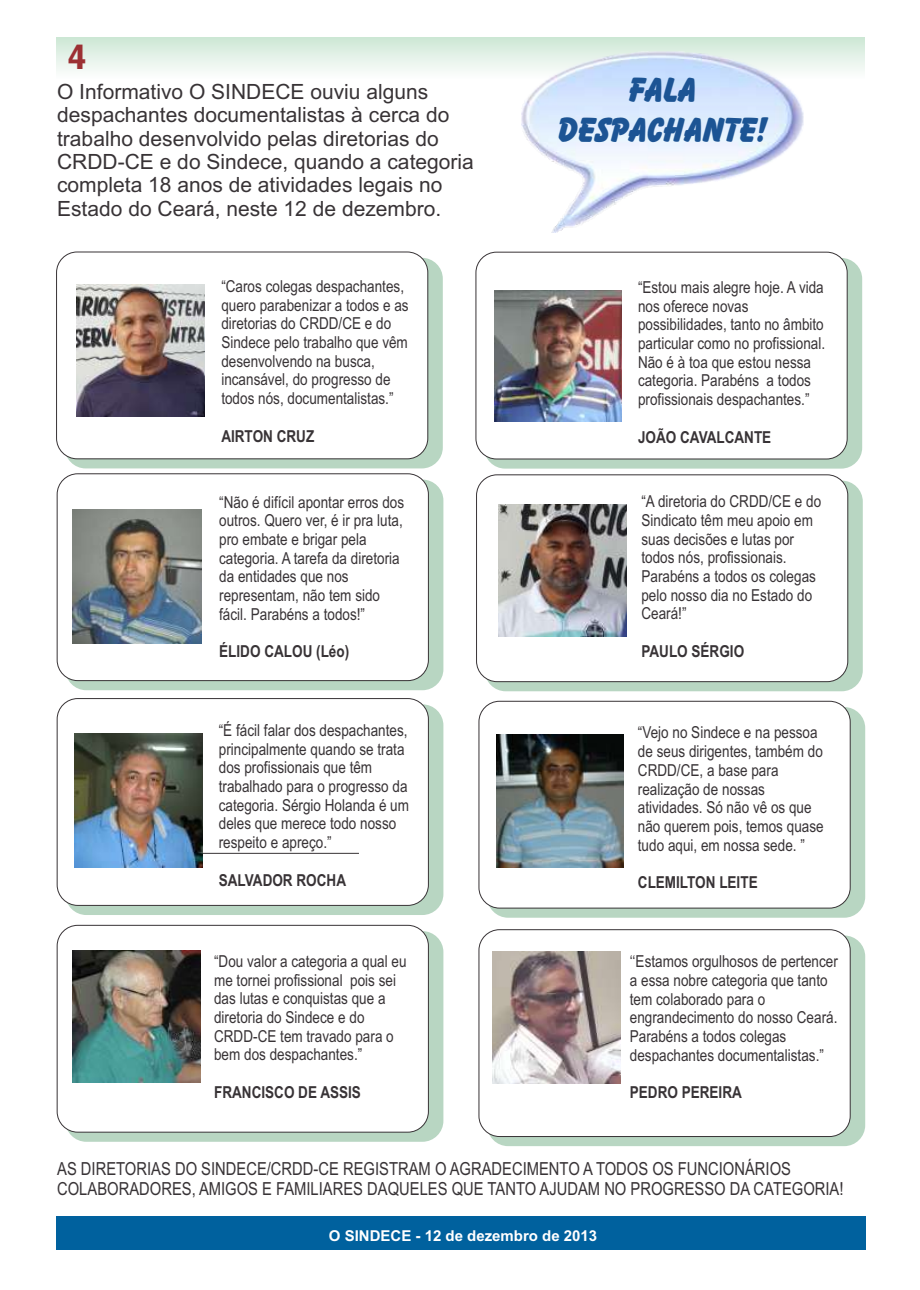
<style>
.page{position:relative;width:920px;height:1290px;background:#fff}
.page>*{position:absolute;margin:0;border:0;box-sizing:border-box;transform-origin:0 0}
.t1{font:700 36.6px/39.8px "Balloon D Extr";color:#1c5494;text-align:center}
.t2{font:600 condensed 36px "Franklin Gothic";color:#9c3033}
.t3{font:21px/23.4px "Arial";color:#383336}
.t4{font:18px/20.4px "Arial Narrow";color:#383336}
.t5{font:16.5px/18.8px "Arial Narrow";color:#383336}
.t6{font:700 16.5px "Arial Narrow";color:#383336}
.t7{font:700 15px "Arial";color:#fff}
</style>
<div class="page">
<div style="left:56px;top:1216px;width:809px;height:34px;background:#00619e"></div>
<div style="left:57px;top:37px;width:807px;height:41px;background:linear-gradient(to bottom,#cde7d5,#fdfdfe)"></div>
<div style="left:65px;top:258px;width:378px;height:210px;background:#b8d6c2;border-radius:21px"></div>
<div style="left:56px;top:252px;width:372px;height:207px;background:#fff;border:1px solid #383336;border-radius:21px"></div>
<div style="left:65px;top:704px;width:378px;height:211px;background:#b8d6c2;border-radius:21px"></div>
<div style="left:57px;top:698px;width:372px;height:207px;background:#fff;border:1px solid #383336;border-radius:21px"></div>
<div style="left:65px;top:480px;width:378px;height:210px;background:#b8d6c2;border-radius:21px"></div>
<div style="left:57px;top:474px;width:372px;height:207px;background:#fff;border:1px solid #383336;border-radius:21px"></div>
<div style="left:65px;top:931px;width:378px;height:211px;background:#b8d6c2;border-radius:21px"></div>
<div style="left:57px;top:925px;width:372px;height:207px;background:#fff;border:1px solid #383336;border-radius:21px"></div>
<div style="left:484px;top:258px;width:378px;height:211px;background:#b8d6c2;border-radius:21px"></div>
<div style="left:476px;top:252px;width:371px;height:207px;background:#fff;border:1px solid #383336;border-radius:21px"></div>
<div style="left:487px;top:707px;width:378px;height:211px;background:#b8d6c2;border-radius:21px"></div>
<div style="left:479px;top:701px;width:371px;height:207px;background:#fff;border:1px solid #383336;border-radius:21px"></div>
<div style="left:485px;top:481px;width:378px;height:210px;background:#b8d6c2;border-radius:21px"></div>
<div style="left:476px;top:475px;width:372px;height:207px;background:#fff;border:1px solid #383336;border-radius:21px"></div>
<div style="left:487px;top:935px;width:378px;height:211px;background:#b8d6c2;border-radius:21px"></div>
<div style="left:479px;top:929px;width:371px;height:208px;background:#fff;border:1px solid #383336;border-radius:21px"></div>
<img style="left:522px;top:52px;width:282px;height:180px">
<img style="left:497px;top:734px;width:127px;height:133px">
<img style="left:73px;top:509px;width:128px;height:134px">
<hr style="left:111px;top:853px;width:248px;height:1px;background:#383336">
<img style="left:74px;top:734px;width:128px;height:133px">
<img style="left:493px;top:951px;width:127px;height:132px">
<img style="left:77px;top:284px;width:127px;height:132px">
<img style="left:72px;top:950px;width:128px;height:132px">
<img style="left:494px;top:290px;width:128px;height:132px">
<img style="left:499px;top:505px;width:127px;height:131px">
<h2 class="t2" style="left:68px;top:44px;width:20px">4</h2>
<p class="t3" style="left:57px;top:81px;width:418px">O Informativo O SINDECE ouviu alguns despachantes documentalistas à cerca do trabalho desenvolvido pelas diretorias do CRDD-CE e do Sindece, quando a categoria completa 18 anos de atividades legais no Estado do Ceará, neste 12 de dezembro.</p>
<p class="t5" style="left:221px;top:278px;width:189px">“Caros colegas despachantes, quero parabenizar a todos e as diretorias do CRDD/CE e do<br>Sindece pelo trabalho que vêm desenvolvendo na busca, incansável, do progresso de todos nós, documentalistas.”</p>
<p class="t6" style="left:221px;top:430px;width:94px">AIRTON CRUZ</p>
<p class="t5" style="left:219px;top:494px;width:186px">“Não é difícil apontar erros dos outros. Quero ver, é ir pra luta, pro embate e brigar pela categoria. A tarefa da diretoria da entidades que nos representam, não tem sido fácil. Parabéns a todos!”</p>
<p class="t6" style="left:219px;top:645px;width:132px">ÉLIDO CALOU (Léo)</p>
<p class="t5" style="left:219px;top:722px;width:192px">“É fácil falar dos despachantes, principalmente quando se trata dos profissionais que têm trabalhado para o progresso da categoria. Sérgio Holanda é um deles que merece todo nosso respeito e apreço.”</p>
<p class="t6" style="left:219px;top:874px;width:129px">SALVADOR ROCHA</p>
<h1 class="t1" style="left:558px;top:67px;width:212px">FALA<br>DESPACHANTE!</h1>
<p class="t5" style="left:638px;top:279px;width:189px">“Estou mais alegre hoje. A vida nos oferece novas possibilidades, tanto no âmbito particular como no profissional.<br>Não é à toa que estou nessa categoria. Parabéns a todos profissionais despachantes.”</p>
<p class="t6" style="left:638px;top:431px;width:135px">JOÃO CAVALCANTE</p>
<p class="t5" style="left:641px;top:494px;width:181px">“A diretoria do CRDD/CE e do<br>Sindicato têm meu apoio em suas decisões e lutas por todos nós, profissionais.<br>Parabéns a todos os colegas pelo nosso dia no Estado do<br>Ceará!”</p>
<p class="t6" style="left:641px;top:645px;width:104px">PAULO SÉRGIO</p>
<p class="t5" style="left:638px;top:725px;width:187px">“Vejo no Sindece e na pessoa de seus dirigentes, também do<br>CRDD/CE, a base para realização de nossas atividades. Só não vê os que não querem pois, temos quase tudo aqui, em nossa sede. ”</p>
<p class="t6" style="left:638px;top:876px;width:121px">CLEMILTON LEITE</p>
<p class="t5" style="left:214px;top:953px;width:194px">“Dou valor a categoria a qual eu</p>
<p class="t5" style="left:633px;top:954px;width:5px">‘</p>
<p class="t5" style="left:214px;top:972px;width:183px">me tornei profissional pois sei das lutas e conquistas que a diretoria do Sindece e do<br>CRDD-CE tem travado para o bem dos despachantes.”</p>
<p class="t6" style="left:214px;top:1086px;width:148px">FRANCISCO DE ASSIS</p>
<p class="t5" style="left:630px;top:954px;width:210px">‘ Estamos orgulhosos de pertencer a essa nobre categoria que tanto tem colaborado para o engrandecimento do nosso Ceará.<br>Parabéns a todos colegas despachantes documentalistas.”</p>
<p class="t6" style="left:630px;top:1086px;width:114px">PEDRO PEREIRA</p>
<p class="t4" style="left:57px;top:1160px;width:788px">AS DIRETORIAS DO SINDECE/CRDD-CE REGISTRAM O AGRADECIMENTO A TODOS OS FUNCIONÁRIOS<br>COLABORADORES, AMIGOS E FAMILIARES DAQUELES QUE TANTO AJUDAM NO PROGRESSO DA CATEGORIA!</p>
<p class="t7" style="left:329px;top:1230px;width:270px">O SINDECE - 12 de dezembro de 2013</p>
</div>
